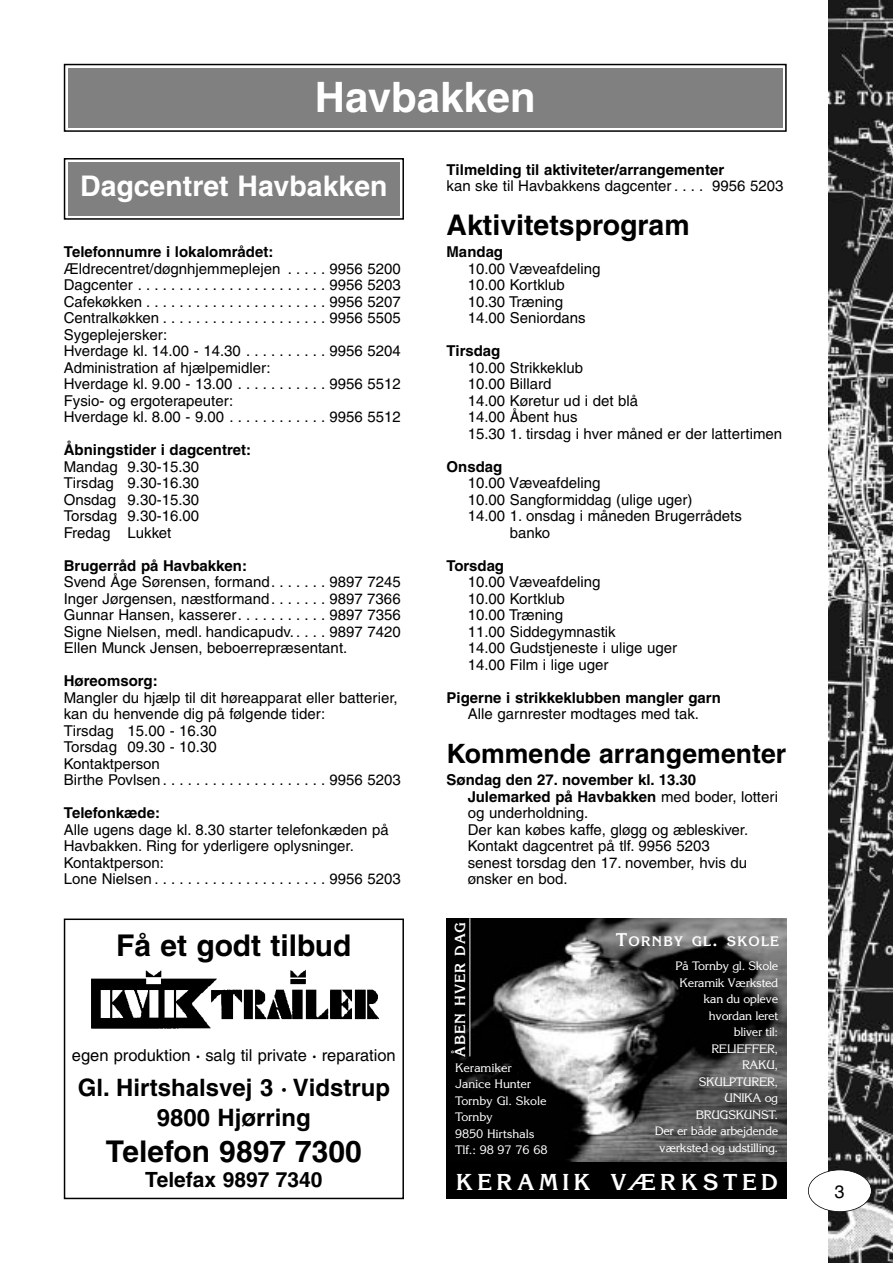
<style>
.page{position:relative;width:893px;height:1263px;background:#fff}
.page>*{position:absolute;margin:0;border:0;box-sizing:border-box;transform-origin:0 0}
.t1{font:700 42px "Helvetica";color:#fff}
.t2{font:700 30px "Helvetica";color:#000}
.t3{font:700 28.5px "Helvetica";color:#fff}
.t4{font:700 28.5px "Helvetica";color:#000}
.t5{font:700 26.7px "Helvetica";color:#000}
.t6{font:700 24px/30px "Helvetica";color:#000;text-align:center}
.t7{font:700 22.5px "Korinna";letter-spacing:.205em;color:#fff}
.t8{font:700 21px "Helvetica";color:#000}
.t9{font:18px "Helvetica";color:#000}
.t10{font:16.5px "Helvetica";color:#000}
.t11{font:15px/16.5px "Helvetica";color:#000}
.t12{font:700 15px "Helvetica";color:#000}
.t13{font:700 14.25px "Korinna";letter-spacing:.065em;color:#fff}
.t14{font:700 13.5px "Korinna";letter-spacing:.085em;color:#fff}
.t15{font:12px/16.5px "Korinna";letter-spacing:-.03em;color:#fff;text-align:right}
.t16{font:12px/16.5px "Korinna";letter-spacing:-.01em;color:#fff}
.s1{font-weight:700}
.s2{font-size:18px}
</style>
<div class="page">
<img style="left:829px;top:0;width:64px;height:1263px">
<div style="left:808px;top:1170px;width:63px;height:42px;background:#fff;border-radius:50%"></div>
<div style="left:808px;top:1169px;width:64px;height:43px;border:2px solid #000;border-radius:50%"></div>
<div style="left:64px;top:64px;width:723px;height:68px;border:2px solid #000"></div>
<div style="left:68px;top:68px;width:714px;height:60px;background:#808080"></div>
<svg style="left:68px;top:215px;width:332px;height:1px"></svg>
<div style="left:64px;top:158px;width:340px;height:62px;border:2px solid #000"></div>
<div style="left:68px;top:162px;width:332px;height:53px;background:#808080"></div>
<img style="left:446px;top:918px;width:341px;height:245px">
<div style="left:446px;top:1163px;width:341px;height:36px;background:#000"></div>
<hr style="left:469px;top:918px;width:1px;height:138px;background:#fff">
<div style="left:64px;top:918px;width:340px;height:281px;border:2px solid #000"></div>
<img style="left:91px;top:969px;width:288px;height:60px">
<h1 class="t1" style="left:315px;top:81px;width:223px">Havbakken</h1>
<h3 class="t3" style="left:80px;top:175px;width:309px">Dagcentret Havbakken</h3>
<p class="t12" style="left:64px;top:246px;width:211px">Telefonnumre i lokalområdet:</p>
<p class="t11" style="left:64px;top:261px;width:339px">Ældrecentret/døgnhjemmeplejen . . . . . 9956 5200<br>Dagcenter . . . . . . . . . . . . . . . . . . . . . . . 9956 5203<br>Cafekøkken . . . . . . . . . . . . . . . . . . . . . . 9956 5207<br>Centralkøkken . . . . . . . . . . . . . . . . . . . . 9956 5505<br>Sygeplejersker:<br>Hverdage kl. 14.00 - 14.30 . . . . . . . . . . 9956 5204<br>Administration af hjælpemidler:<br>Hverdage kl. 9.00 - 13.00 . . . . . . . . . . . 9956 5512<br>Fysio- og ergoterapeuter:<br>Hverdage kl. 8.00 - 9.00 . . . . . . . . . . . . 9956 5512</p>
<p class="t12" style="left:64px;top:444px;width:189px">Åbningstider i dagcentret:</p>
<p class="t11" style="left:64px;top:459px;width:137px;text-align:justify">Mandag 9.30-15.30<br>Tirsdag 9.30-16.30<br>Onsdag 9.30-15.30<br>Torsdag 9.30-16.00<br>Fredag Lukket</p>
<p class="t12" style="left:64px;top:559px;width:185px">Brugerråd på Havbakken:</p>
<p class="t11" style="left:64px;top:575px;width:338px;text-align:justify">Svend Åge Sørensen, formand. . . . . . . 9897 7245<br>Inger Jørgensen, næstformand. . . . . . . 9897 7366<br>Gunnar Hansen, kasserer. . . . . . . . . . . 9897 7356<br>Signe Nielsen, medl. handicapudv. . . . . 9897 7420<br>Ellen Munck Jensen, beboerrepræsentant.</p>
<p class="t12" style="left:64px;top:675px;width:95px">Høreomsorg:</p>
<p class="t11" style="left:64px;top:690px;width:339px">Mangler du hjælp til dit høreapparat eller batterier, kan du henvende dig på følgende tider:<br>Tirsdag 15.00 - 16.30<br>Torsdag 09.30 - 10.30<br>Kontaktperson<br>Birthe Povlsen . . . . . . . . . . . . . . . . . . . . 9956 5203</p>
<p class="t12" style="left:64px;top:807px;width:98px">Telefonkæde:</p>
<p class="t11" style="left:64px;top:822px;width:339px">Alle ugens dage kl. 8.30 starter telefonkæden på Havbakken. Ring for yderligere oplysninger.<br>Kontaktperson:<br>Lone Nielsen . . . . . . . . . . . . . . . . . . . . . 9956 5203</p>
<h2 class="t2" style="left:116px;top:934px;width:237px">Få et godt tilbud</h2>
<p class="t10" style="left:72px;top:1049px;width:325px">egen produktion <span class="s1">·</span> salg til private <span class="s1">·</span> reparation</p>
<h3 class="t6" style="left:78px;top:1074px;width:314px">Gl. Hirtshalsvej 3 · Vidstrup<br>9800 Hjørring</h3>
<h2 class="t2" style="left:106px;top:1139px;width:258px">Telefon 9897 7300</h2>
<h3 class="t8" style="left:145px;top:1171px;width:179px">Telefax 9897 7340</h3>
<p class="t12" style="left:446px;top:163px;width:279px">Tilmelding til aktiviteter/arrangementer</p>
<p class="t11" style="left:446px;top:179px;width:338px">kan ske til Havbakkens dagcenter . . . . 9956 5203</p>
<h3 class="t4" style="left:446px;top:213px;width:245px">Aktivitetsprogram</h3>
<p class="t12" style="left:446px;top:246px;width:58px">Mandag</p>
<p class="t11" style="left:468px;top:261px;width:134px">10.00 Væveafdeling<br>10.00 Kortklub<br>10.30 Træning<br>14.00 Seniordans</p>
<p class="t12" style="left:446px;top:345px;width:55px">Tirsdag</p>
<p class="t11" style="left:468px;top:360px;width:316px">10.00 Strikkeklub<br>10.00 Billard<br>14.00 Køretur ud i det blå<br>14.00 Åbent hus<br>15.30 1. tirsdag i hver måned er der lattertimen</p>
<p class="t12" style="left:446px;top:460px;width:57px">Onsdag</p>
<p class="t11" style="left:468px;top:476px;width:134px">10.00 Væveafdeling</p>
<p class="t11" style="left:468px;top:492px;width:226px">10.00 Sangformiddag (ulige uger)</p>
<p class="t11" style="left:468px;top:509px;width:276px">14.00 1. onsdag i måneden Brugerrådets</p>
<p class="t11" style="left:510px;top:525px;width:42px">banko</p>
<p class="t12" style="left:446px;top:559px;width:59px">Torsdag</p>
<p class="t11" style="left:468px;top:575px;width:211px">10.00 Væveafdeling<br>10.00 Kortklub<br>10.00 Træning<br>11.00 Siddegymnastik<br>14.00 Gudstjeneste i ulige uger<br>14.00 Film i lige uger</p>
<p class="t12" style="left:446px;top:691px;width:276px">Pigerne i strikkeklubben mangler garn</p>
<p class="t11" style="left:468px;top:707px;width:233px">Alle garnrester modtages med tak.</p>
<h3 class="t5" style="left:446px;top:742px;width:341px">Kommende arrangementer</h3>
<p class="t11" style="left:468px;top:773px;width:312px;text-indent:-21px"><span class="s1">Søndag den 27. november kl. 13.30<br>Julemarked på Havbakken</span> med boder, lotteri og underholdning.<br>Der kan købes kaffe, gløgg og æbleskiver.<br>Kontakt dagcentret på tlf. 9956 5203<br>senest torsdag den 17. november, hvis du ønsker en bod.</p>
<p class="t13" style="left:452px;top:1057px;width:136px;rotate:-90deg">ÅBEN HVER DAG</p>
<p class="t16" style="left:455px;top:1059px;width:94px">Keramiker<br>Janice Hunter<br>Tornby Gl. Skole<br>Tornby<br>9850 Hirtshals<br>Tlf.: 98 97 76 68</p>
<p class="t14" style="left:616px;top:933px;width:164px"><span class="s2">T</span>ORNBY GL<span class="s2">.</span> SKOLE</p>
<p class="t15" style="left:655px;top:958px;width:125px">På Tornby gl. Skole<br>Keramik Værksted<br>kan du opleve<br>hvordan leret<br>bliver til:<br>RELIEFFER,<br>RAKU,<br>SKULPTURER,<br>UNIKA og<br>BRUGSKUNST.<br>Der er både arbejdende værksted og udstilling.</p>
<h3 class="t7" style="left:456px;top:1169px;width:324px">KERAMIK VÆRKSTED</h3>
<p class="t9" style="left:834px;top:1185px;width:12px">3</p>
</div>
